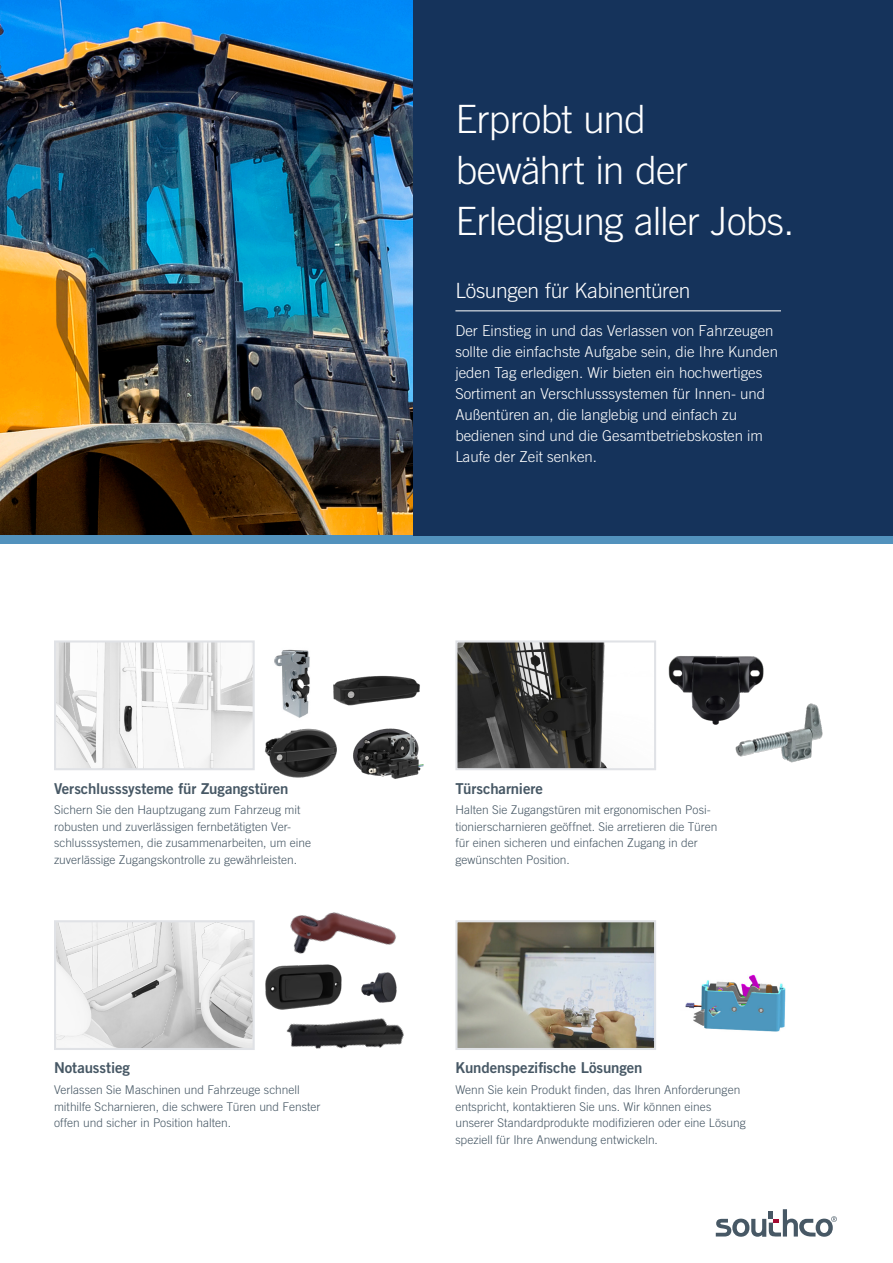
<style>
.page{position:relative;width:893px;height:1263px;background:#fff}
.page>*{position:absolute;margin:0;border:0;box-sizing:border-box;transform-origin:0 0}
.Intro_Paragraph_1{font:300 39px/51px "Trade Gothic LT Std";letter-spacing:-.02em;color:#fff}
.Page_Heading_with_Ru{font:300 21px "Trade Gothic LT Std";letter-spacing:-.02em;color:#fff}
.Intro_Paragraph_1-2{font:300 15px/21px "Trade Gothic LT Std";color:#fff}
.Page_Heading_2{font:15px "Trade Gothic LT Std Bd 2";letter-spacing:-.005em;color:#475865}
.Page_Heading_2-2{font:300 12px/16.5px "Trade Gothic LT Std";color:#475865}
</style>
<div class="page">
<svg style="left:716px;top:1209px;width:121px;height:28px"></svg>
<img style="left:0;top:0;width:413px;height:535px">
<div style="left:0;top:535px;width:893px;height:9px;background:#5292bd"></div>
<div style="left:413px;top:0;width:480px;height:535px;background:#15335b"></div>
<hr style="left:455px;top:310px;width:326px;height:1px;background:#fff">
<img style="left:685px;top:974px;width:101px;height:58px">
<img style="left:265px;top:728px;width:72px;height:50px">
<img style="left:668px;top:656px;width:96px;height:69px">
<img style="left:290px;top:912px;width:107px;height:42px">
<img style="left:265px;top:964px;width:76px;height:45px">
<img style="left:276px;top:974px;width:128px;height:75px">
<img style="left:357px;top:972px;width:45px;height:36px">
<img style="left:353px;top:728px;width:71px;height:51px">
<img style="left:724px;top:698px;width:99px;height:65px">
<img style="left:274px;top:649px;width:36px;height:69px">
<img style="left:333px;top:675px;width:87px;height:31px">
<img style="left:57px;top:923px;width:195px;height:124px">
<div style="left:54px;top:920px;width:201px;height:130px;border:2px solid #e0e2e6"></div>
<img style="left:57px;top:643px;width:195px;height:124px">
<div style="left:54px;top:640px;width:201px;height:130px;border:2px solid #e0e2e6"></div>
<img style="left:458px;top:923px;width:195px;height:124px">
<div style="left:455px;top:920px;width:201px;height:130px;border:2px solid #e0e2e6"></div>
<img style="left:458px;top:643px;width:149px;height:124px">
<div style="left:455px;top:640px;width:201px;height:130px;border:2px solid #e0e2e6"></div>
<p class="Page_Heading_2" style="left:54px;top:779px;width:236px">Verschlusssysteme für Zugangstüren</p>
<p class="Page_Heading_2-2" style="left:54px;top:802px;width:259px">Sichern Sie den Hauptzugang zum Fahrzeug mit robusten und zuverlässigen fernbetätigten Ver&shy;schlusssystemen, die zusammenarbeiten, um eine zuverlässige Zugangskontrolle zu gewährleisten.</p>
<p class="Page_Heading_2" style="left:54px;top:1059px;width:78px">Notausstieg</p>
<p class="Page_Heading_2-2" style="left:54px;top:1081px;width:268px">Verlassen Sie Maschinen und Fahrzeuge schnell mithilfe Scharnieren, die schwere Türen und Fenster offen und sicher in Position halten.</p>
<p class="Intro_Paragraph_1" style="left:455px;top:93px;width:340px">Erprobt und<br>bewährt in der<br>Erledigung aller Jobs.</p>
<p class="Page_Heading_with_Ru" style="left:455px;top:278px;width:237px">Lösungen für Kabinentüren</p>
<p class="Intro_Paragraph_1-2" style="left:455px;top:320px;width:324px">Der Einstieg in und das Verlassen von Fahrzeugen sollte die einfachste Aufgabe sein, die Ihre Kunden jeden Tag erledigen. Wir bieten ein hochwertiges Sortiment an Verschlusssystemen für Innen- und Außentüren an, die langlebig und einfach zu bedienen sind und die Gesamtbetriebskosten im Laufe der Zeit senken.</p>
<p class="Page_Heading_2" style="left:455px;top:779px;width:89px">Türscharniere</p>
<p class="Page_Heading_2-2" style="left:455px;top:802px;width:263px">Halten Sie Zugangstüren mit ergonomischen Posi&shy;tionierscharnieren geöffnet. Sie arretieren die Türen für einen sicheren und einfachen Zugang in der gewünschten Position.</p>
<p class="Page_Heading_2" style="left:455px;top:1059px;width:189px">Kundenspezifische Lösungen</p>
<p class="Page_Heading_2-2" style="left:455px;top:1081px;width:292px">Wenn Sie kein Produkt finden, das Ihren Anforderungen entspricht, kontaktieren Sie uns. Wir können eines unserer Standardprodukte modifizieren oder eine Lösung speziell für Ihre Anwendung entwickeln.</p>
</div>
